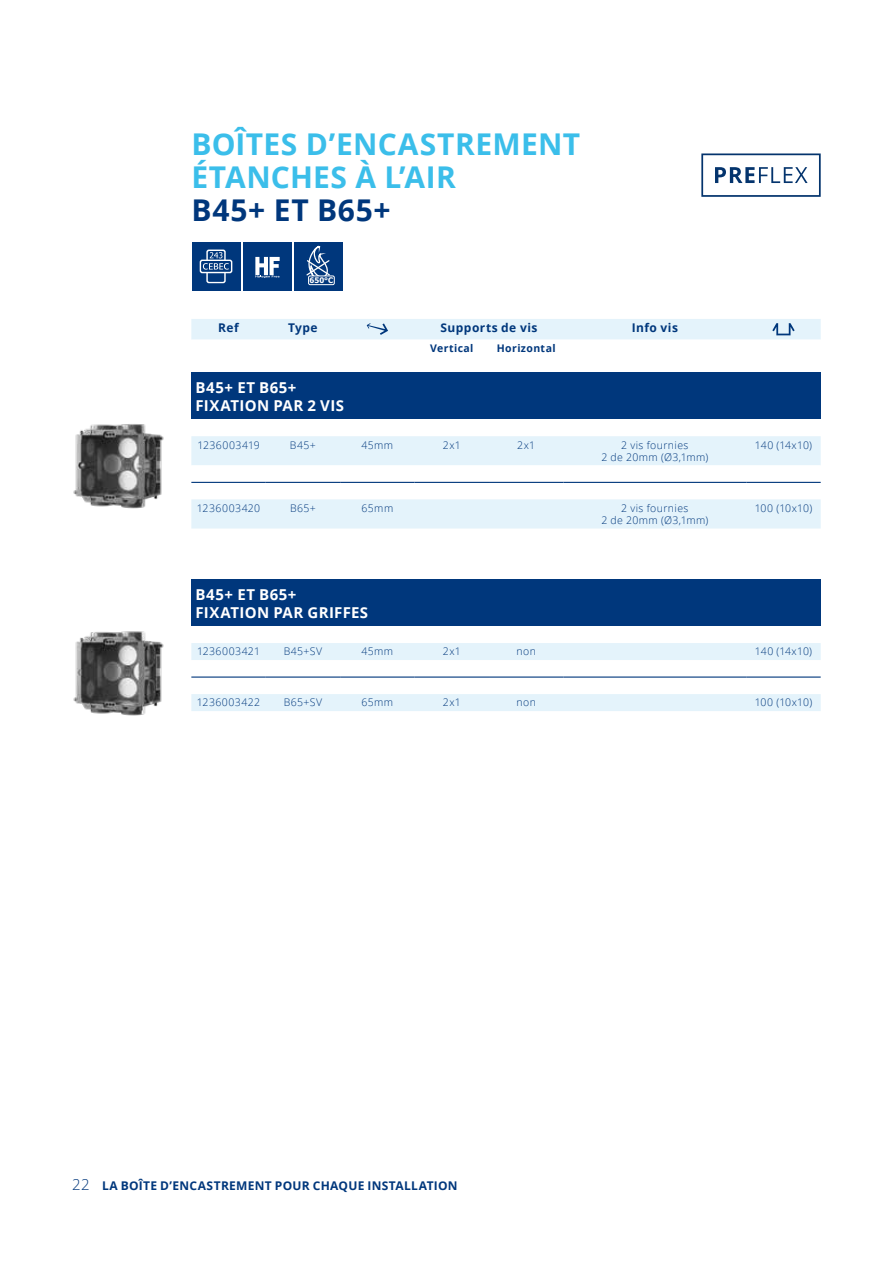
<style>
.page{position:relative;width:893px;height:1263px;background:#fff}
.page>*{position:absolute;margin:0;border:0;box-sizing:border-box;transform-origin:0 0}
.t1{font:700 30px/33px "Open Sans";letter-spacing:.01em;color:#3bbeea}
.t2{font:700 30px "Open Sans";letter-spacing:.025em;color:#00377c}
.t3{font:700 15px/18px "Open Sans";letter-spacing:.03em;color:#fff}
.t4{font:700 12px "Open Sans";letter-spacing:.03em;color:#00377c}
.t5{font:300 10.5px/12.6px "Open Sans";letter-spacing:.04em;color:#00377c;text-align:center}
.t6{font:300 10.5px "Open Sans";letter-spacing:.005em;color:#00377c}
.t7{font:300 10.5px "Open Sans";letter-spacing:.01em;color:#00377c}
.t8{font:700 10.5px "Open Sans";letter-spacing:.04em;color:#00377c}
.t9{font:700 7.65px "Tahoma";color:#fff}
.s1{font-weight:300;font-size:15px}
</style>
<div class="page">
<svg style="left:191px;top:319px;width:630px;height:209px;fill:#e4f3fb"></svg>
<svg style="left:191px;top:340px;width:630px;height:142px"></svg>
<div style="left:191px;top:373px;width:630px;height:46px;background:#00377c"></div>
<hr style="left:191px;top:482px;width:75px;height:1px;background:#00377c">
<hr style="left:266px;top:482px;width:74px;height:1px;background:#00377c">
<hr style="left:340px;top:482px;width:75px;height:1px;background:#00377c">
<hr style="left:415px;top:482px;width:74px;height:1px;background:#00377c">
<hr style="left:489px;top:482px;width:74px;height:1px;background:#00377c">
<hr style="left:563px;top:482px;width:183px;height:1px;background:#00377c">
<hr style="left:746px;top:482px;width:75px;height:1px;background:#00377c">
<svg style="left:367px;top:323px;width:21px;height:12px"></svg>
<svg style="left:772px;top:323px;width:23px;height:12px"></svg>
<img style="left:73px;top:424px;width:91px;height:85px">
<div style="left:191px;top:579px;width:630px;height:47px;background:#00377c"></div>
<svg style="left:191px;top:643px;width:630px;height:68px"></svg>
<hr style="left:191px;top:676px;width:75px;height:2px;background:#00377c">
<hr style="left:266px;top:676px;width:74px;height:2px;background:#00377c">
<hr style="left:340px;top:676px;width:75px;height:2px;background:#00377c">
<hr style="left:415px;top:676px;width:74px;height:2px;background:#00377c">
<hr style="left:489px;top:676px;width:74px;height:2px;background:#00377c">
<hr style="left:563px;top:676px;width:183px;height:2px;background:#00377c">
<hr style="left:746px;top:676px;width:75px;height:2px;background:#00377c">
<img style="left:73px;top:631px;width:91px;height:85px">
<svg style="left:701px;top:153px;width:120px;height:44px"></svg>
<div style="left:193px;top:242px;width:48px;height:48px;background:#00377c"></div>
<div style="left:243px;top:242px;width:49px;height:48px;background:#00377c"></div>
<svg style="left:200px;top:250px;width:32px;height:33px"></svg>
<svg style="left:255px;top:257px;width:25px;height:21px"></svg>
<div style="left:294px;top:242px;width:48px;height:48px;background:#00377c"></div>
<div style="left:308px;top:276px;width:27px;height:9px;border:1px solid #fff;border-radius:2px"></div>
<svg style="left:306px;top:245px;width:25px;height:35px"></svg>
<h1 class="t1" style="left:191px;top:127px;width:390px">BOÎTES D’ENCASTREMENT<br>ÉTANCHES À L’AIR</h1>
<h1 class="t2" style="left:191px;top:189px;width:201px">B45+ ET B65+</h1>
<p class="t9" style="left:310px;top:275px;width:25px">650°C</p>
<p class="t4" style="left:218px;top:320px;width:22px">Ref</p>
<p class="t4" style="left:288px;top:320px;width:31px">Type</p>
<p class="t4" style="left:441px;top:320px;width:98px">Supports de vis</p>
<p class="t4" style="left:632px;top:320px;width:48px">Info vis</p>
<p class="t8" style="left:430px;top:341px;width:45px">Vertical</p>
<p class="t8" style="left:497px;top:341px;width:60px">Horizontal</p>
<h2 class="t3" style="left:196px;top:378px;width:150px">B45+ ET B65+<br>FIXATION PAR 2 VIS</h2>
<p class="t5" style="left:197px;top:438px;width:64px">1236003419</p>
<p class="t5" style="left:290px;top:438px;width:27px">B45+</p>
<p class="t5" style="left:362px;top:438px;width:33px">45mm</p>
<p class="t5" style="left:443px;top:438px;width:20px">2x1</p>
<p class="t5" style="left:517px;top:438px;width:20px">2x1</p>
<p class="t5" style="left:601px;top:438px;width:108px">2 vis fournies<br>2 de 20mm (Ø3,1mm)</p>
<p class="t6" style="left:755px;top:437px;width:59px">140 (14x10)</p>
<p class="t5" style="left:197px;top:501px;width:65px">1236003420</p>
<p class="t5" style="left:290px;top:501px;width:27px">B65+</p>
<p class="t5" style="left:362px;top:501px;width:33px">65mm</p>
<p class="t5" style="left:601px;top:501px;width:108px">2 vis fournies<br>2 de 20mm (Ø3,1mm)</p>
<p class="t7" style="left:755px;top:501px;width:59px">100 (10x10)</p>
<h2 class="t3" style="left:196px;top:585px;width:174px">B45+ ET B65+<br>FIXATION PAR GRIFFES</h2>
<p class="t5" style="left:197px;top:645px;width:65px">1236003421</p>
<p class="t5" style="left:284px;top:645px;width:40px">B45+SV</p>
<p class="t5" style="left:362px;top:645px;width:33px">45mm</p>
<p class="t5" style="left:443px;top:645px;width:20px">2x1</p>
<p class="t5" style="left:516px;top:645px;width:21px">non</p>
<p class="t6" style="left:755px;top:644px;width:59px">140 (14x10)</p>
<p class="t5" style="left:197px;top:696px;width:65px">1236003422</p>
<p class="t5" style="left:284px;top:696px;width:40px">B65+SV</p>
<p class="t5" style="left:362px;top:696px;width:33px">65mm</p>
<p class="t5" style="left:443px;top:696px;width:20px">2x1</p>
<p class="t5" style="left:516px;top:696px;width:21px">non</p>
<p class="t7" style="left:755px;top:695px;width:59px">100 (10x10)</p>
<p class="t4" style="left:72px;top:1177px;width:387px"><span class="s1">22</span> LA BOÎTE D’ENCASTREMENT POUR CHAQUE INSTALLATION</p>
</div>
